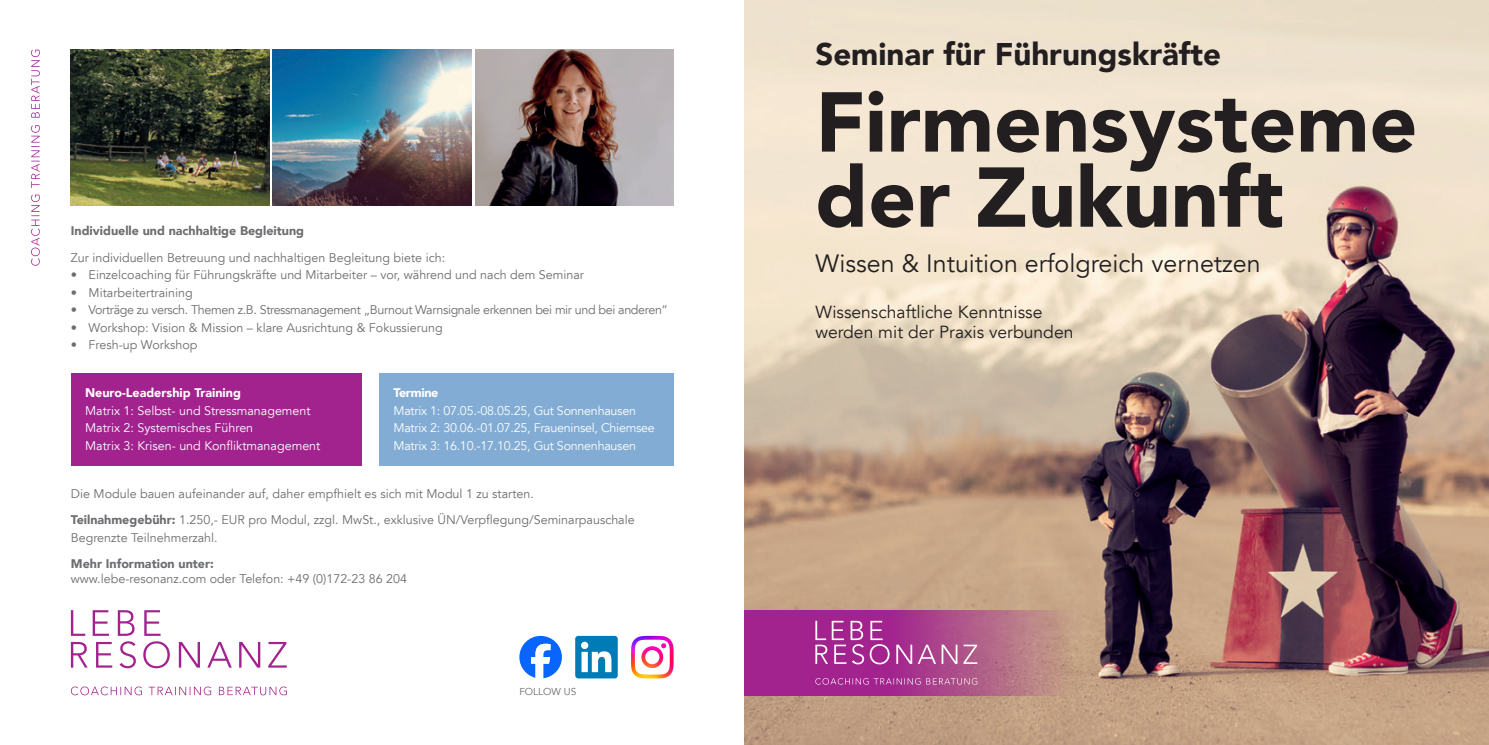
<style>
.page{position:relative;width:1489px;height:745px;background:#fff}
.page>*{position:absolute;margin:0;border:0;box-sizing:border-box;transform-origin:0 0}
.t1{font:900 83.75px/75px "Avenir LT";color:#231f20}
.t2{font:900 31.25px "Avenir LT";color:#231f20}
.t3{font:25px "Avenir LT";color:#231f20}
.t4{font:17.5px/20px "Avenir LT";color:#231f20}
.t5{font:12.5px/26.2px "Avenir LT";color:#6c6d70}
.t6{font:12.5px/17.5px "Avenir LT";letter-spacing:-.02em;color:#fff}
.t7{font:12.5px/17.5px "Avenir LT";color:#fff}
.t8{font:12.5px "Avenir LT";letter-spacing:-.03em;color:#6c6d70}
.t9{font:900 12.5px "Avenir LT";color:#6c6d70}
.t10{font:900 12.5px "Avenir LT";color:#fff}
.t11{font:900 12.5px "Avenir LT";letter-spacing:-.02em;color:#fff}
.t12{font:10px "Avenir LT";color:#6c6d70}
.s1{font-weight:900}
</style>
<div class="page">
<img style="left:744px;top:0;width:744px;height:744px">
<svg style="left:744px;top:609px;width:338px;height:85px"></svg>
<svg style="left:815px;top:620px;width:162px;height:44px"></svg>
<svg style="left:815px;top:677px;width:162px;height:7px"></svg>
<svg style="left:71px;top:641px;width:216px;height:26px"></svg>
<svg style="left:71px;top:610px;width:89px;height:25px"></svg>
<svg style="left:71px;top:686px;width:216px;height:8px"></svg>
<img style="left:475px;top:50px;width:198px;height:156px">
<img style="left:273px;top:50px;width:198px;height:156px">
<svg style="left:31px;top:50px;width:9px;height:215px"></svg>
<img style="left:71px;top:50px;width:198px;height:156px">
<div style="left:575px;top:635px;width:42px;height:43px;background:#007bb6;border-radius:3px"></div>
<svg style="left:581px;top:641px;width:30px;height:30px"></svg>
<svg style="left:519px;top:635px;width:43px;height:43px"></svg>
<img style="left:631px;top:635px;width:42px;height:43px">
<div style="left:71px;top:373px;width:290px;height:92px;background:#a2238e"></div>
<div style="left:379px;top:373px;width:294px;height:92px;background:#82acd3"></div>
<p class="t9" style="left:71px;top:223px;width:235px">Individuelle und nachhaltige Begleitung</p>
<p class="t5" style="left:71px;top:244px;width:376px">Zur individuellen Betreuung und nachhaltigen Begleitung biete ich:</p>
<p class="t5" style="left:71px;top:262px;width:514px">• Einzelcoaching für Führungskräfte und Mitarbeiter – vor, während und nach dem Seminar</p>
<p class="t5" style="left:71px;top:279px;width:123px">• Mitarbeitertraining</p>
<p class="t8" style="left:71px;top:302px;width:598px">• Vorträge zu versch. Themen z.B. Stressmanagement „Burnout Warnsignale erkennen bei mir und bei anderen“</p>
<p class="t5" style="left:71px;top:314px;width:373px">• Workshop: Vision &amp; Mission – klare Ausrichtung &amp; Fokussierung</p>
<p class="t5" style="left:71px;top:332px;width:128px">• Fresh-up Workshop</p>
<p class="t10" style="left:85px;top:385px;width:157px">Neuro-Leadership Training</p>
<p class="t7" style="left:85px;top:402px;width:237px">Matrix 1: Selbst- und Stressmanagement<br>Matrix 2: Systemisches Führen<br>Matrix 3: Krisen- und Konfliktmanagement</p>
<p class="t11" style="left:393px;top:385px;width:46px">Termine</p>
<p class="t6" style="left:393px;top:402px;width:263px">Matrix 1: 07.05.-08.05.25, Gut Sonnenhausen<br>Matrix 2: 30.06.-01.07.25, Fraueninsel, Chiemsee<br>Matrix 3: 16.10.-17.10.25, Gut Sonnenhausen</p>
<p class="t5" style="left:71px;top:480px;width:565px">Die Module bauen aufeinander auf, daher empfhielt es sich mit Modul 1 zu starten.<br><span class="s1">Teilnahmegebühr:</span> 1.250,- EUR pro Modul, zzgl. MwSt., exklusive ÜN/Verpflegung/Seminarpauschale</p>
<p class="t5" style="left:71px;top:524px;width:148px">Begrenzte Teilnehmerzahl.</p>
<p class="t9" style="left:71px;top:556px;width:144px">Mehr Information unter:</p>
<p class="t5" style="left:71px;top:565px;width:338px">www.lebe-resonanz.com oder Telefon: +49 (0)172-23 86 204</p>
<p class="t12" style="left:519px;top:685px;width:58px">FOLLOW US</p>
<h2 class="t2" style="left:815px;top:35px;width:407px">Seminar für Führungskräfte</h2>
<h1 class="t1" style="left:815px;top:84px;width:603px">Firmensysteme der Zukunft</h1>
<h3 class="t3" style="left:815px;top:248px;width:447px">Wissen &amp; Intuition erfolgreich vernetzen</h3>
<h3 class="t4" style="left:815px;top:302px;width:259px">Wissenschaftliche Kenntnisse werden mit der Praxis verbunden</h3>
</div>
